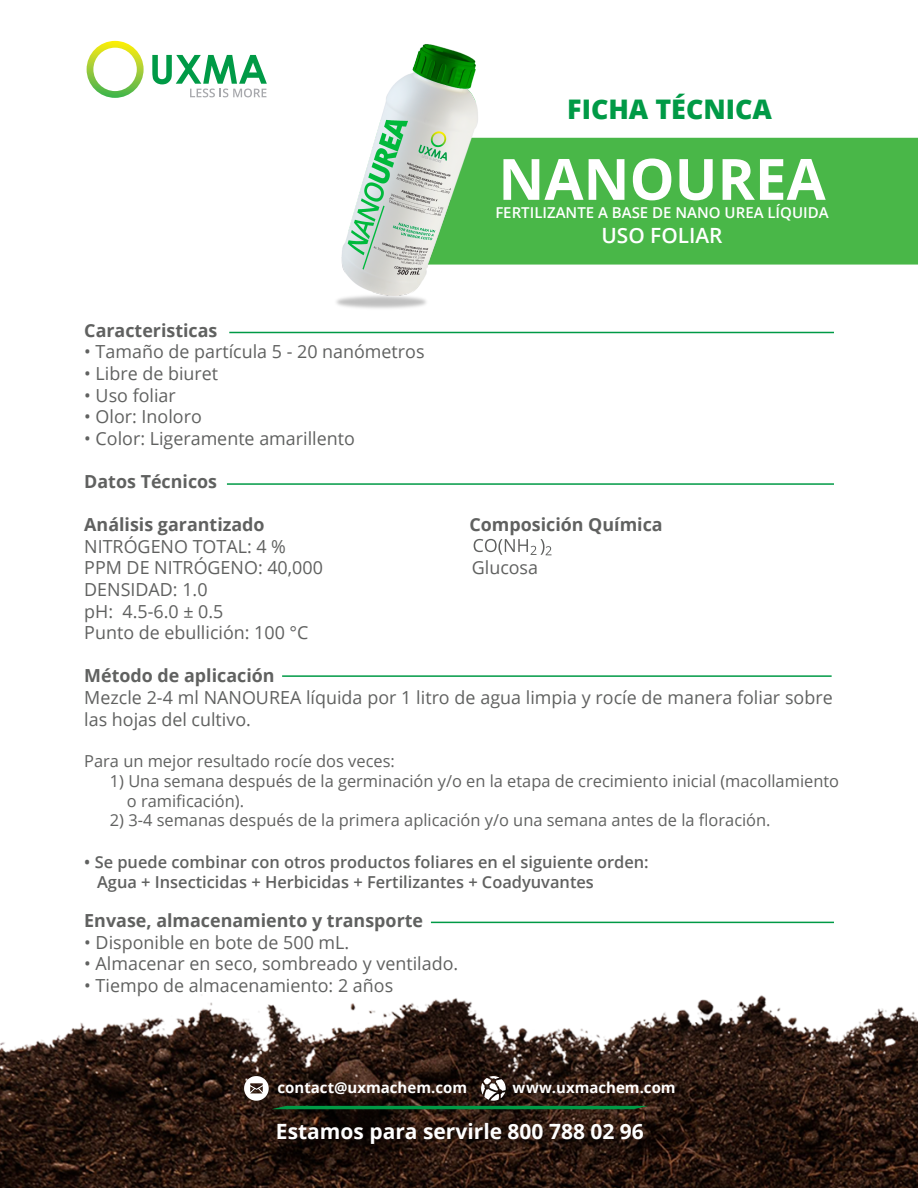
<style>
.page{position:relative;width:918px;height:1188px;background:#fff}
.page>*{position:absolute;margin:0;border:0;box-sizing:border-box;transform-origin:0 0}
.t1{font:700 57px "Open Sans";color:#fff}
.t2{font:800 27px "Open Sans";color:#009a46}
.t3{font:700 21px "Open Sans";color:#fff}
.t4{font:600 21px "Open Sans";color:#fff}
.t5{font:18px/21.6px "Open Sans";color:#606160}
.t6{font:700 18px "Open Sans";color:#606160}
.t7{font:16.5px/19.8px "Open Sans";color:#606160}
.t8{font:600 16.5px/19.8px "Open Sans";color:#606160}
.t9{font:700 15px "Open Sans";color:#fff}
.t10{font:600 15px "Open Sans";color:#fff}
</style>
<div class="page">
<img style="left:1px;top:331px;width:917px;height:856px">
<svg style="left:474px;top:539px;width:78px;height:16px"></svg>
<div style="left:541px;top:138px;width:377px;height:127px;background:#49b748"></div>
<svg style="left:87px;top:41px;width:57px;height:57px"></svg>
<svg style="left:152px;top:55px;width:115px;height:42px"></svg>
<img style="left:264px;top:1134px;width:413px;height:45px">
<img style="left:232px;top:1064px;width:477px;height:70px">
<svg style="left:244px;top:1076px;width:404px;height:33px;background:#323022"></svg>
<img style="left:336px;top:44px;width:205px;height:265px">
<hr style="left:229px;top:332px;width:605px;height:1px;background:#009a46">
<hr style="left:227px;top:483px;width:607px;height:2px;background:#009a46">
<hr style="left:431px;top:922px;width:403px;height:1px;background:#009a46">
<hr style="left:282px;top:675px;width:550px;height:2px;background:#009a46">
<h2 class="t2" style="left:567px;top:89px;width:206px">FICHA TÉCNICA</h2>
<h1 class="t1" style="left:498px;top:139px;width:329px">NANOUREA</h1>
<p class="t4" style="left:601px;top:221px;width:123px">USO FOLIAR</p>
<p class="t10" style="left:495px;top:202px;width:335px">FERTILIZANTE A BASE DE NANO UREA LÍQUIDA</p>
<p class="t6" style="left:84px;top:318px;width:135px">Caracteristicas</p>
<p class="t5" style="left:84px;top:341px;width:342px">• Tamaño de partícula 5 - 20 nanómetros</p>
<p class="t5" style="left:84px;top:362px;width:135px">• Libre de biuret</p>
<p class="t5" style="left:84px;top:384px;width:93px">• Uso foliar</p>
<p class="t5" style="left:84px;top:405px;width:119px">• Olor: Inoloro</p>
<p class="t5" style="left:84px;top:427px;width:272px">• Color: Ligeramente amarillento</p>
<p class="t6" style="left:84px;top:469px;width:134px">Datos Técnicos</p>
<p class="t6" style="left:84px;top:512px;width:182px">Análisis garantizado</p>
<p class="t6" style="left:469px;top:512px;width:195px">Composición Química</p>
<p class="t5" style="left:84px;top:535px;width:240px">NITRÓGENO TOTAL: 4 %<br>PPM DE NITRÓGENO: 40,000</p>
<p class="t5" style="left:472px;top:557px;width:68px">Glucosa</p>
<p class="t5" style="left:84px;top:578px;width:226px">DENSIDAD: 1.0<br>pH: 4.5-6.0 ± 0.5<br>Punto de ebullición: 100 °C</p>
<p class="t6" style="left:84px;top:663px;width:192px">Método de aplicación</p>
<p class="t5" style="left:84px;top:686px;width:750px">Mezcle 2-4 ml NANOUREA líquida por 1 litro de agua limpia y rocíe de manera foliar sobre las hojas del cultivo.</p>
<p class="t7" style="left:84px;top:751px;width:312px">Para un mejor resultado rocíe dos veces:</p>
<p class="t7" style="left:127px;top:770px;width:714px;text-indent:-17px">1) Una semana después de la germinación y/o en la etapa de crecimiento inicial (macollamiento o ramificación).</p>
<p class="t7" style="left:110px;top:810px;width:662px">2) 3-4 semanas después de la primera aplicación y/o una semana antes de la floración.</p>
<p class="t8" style="left:97px;top:852px;width:553px;text-indent:-13px">• Se puede combinar con otros productos foliares en el siguiente orden:<br>Agua + Insecticidas + Herbicidas + Fertilizantes + Coadyuvantes</p>
<p class="t6" style="left:84px;top:908px;width:340px">Envase, almacenamiento y transporte</p>
<p class="t5" style="left:84px;top:931px;width:267px">• Disponible en bote de 500 mL.</p>
<p class="t5" style="left:84px;top:953px;width:375px">• Almacenar en seco, sombreado y ventilado.</p>
<p class="t5" style="left:84px;top:974px;width:310px">• Tiempo de almacenamiento: 2 años</p>
<p class="t9" style="left:278px;top:1077px;width:191px">contact@uxmachem.com</p>
<p class="t9" style="left:512px;top:1077px;width:165px">www.uxmachem.com</p>
<p class="t3" style="left:276px;top:1117px;width:370px">Estamos para servirle 800 788 02 96</p>
</div>
